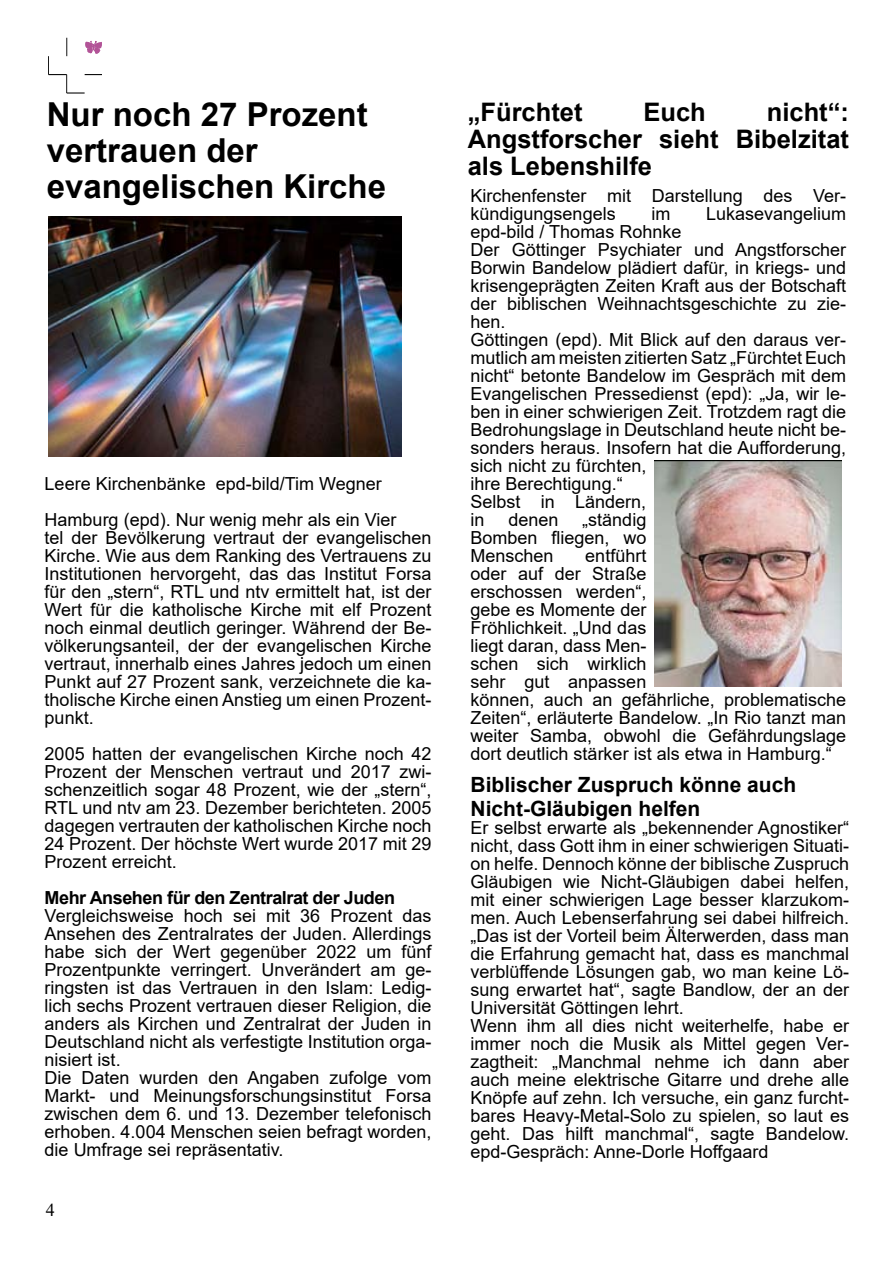
<style>
.page{position:relative;width:893px;height:1263px;background:#fff}
.page>*{position:absolute;margin:0;border:0;box-sizing:border-box;transform-origin:0 0}
.t1{font:700 33px/36px "Arial";color:#000}
.t2{font:700 25.5px/27px "Arial";color:#000;text-align:justify}
.t3{font:700 21px/24px "Arial";color:#000}
.t4{font:18px/18px "Arial";color:#000}
.t5{font:700 18px "Arial";letter-spacing:-.025em;color:#000}
</style>
<div class="page">
<svg style="left:48px;top:38px;width:54px;height:56px"></svg>
<img style="left:48px;top:217px;width:354px;height:240px">
<img style="left:655px;top:461px;width:187px;height:226px">
<h1 class="t1" style="left:47px;top:97px;width:341px">Nur noch 27 Prozent vertrauen der evangelischen Kirche</h1>
<p class="t4" style="left:45px;top:466px;width:353px;line-height:36px">Leere Kirchenbänke epd-bild/Tim Wegner<br>Hamburg (epd). Nur wenig mehr als ein Vier</p>
<p class="t4" style="left:45px;top:529px;width:388px;text-align:justify">tel der Bevölkerung vertraut der evangelischen Kirche. Wie aus dem Ranking des Vertrauens zu Institutionen hervorgeht, das das Institut Forsa für den „stern“, RTL und ntv ermittelt hat, ist der Wert für die katholische Kirche mit elf Prozent noch einmal deutlich geringer. Während der Be&shy;völkerungsanteil, der der evangelischen Kirche vertraut, innerhalb eines Jahres jedoch um einen Punkt auf 27 Prozent sank, verzeichnete die ka&shy;tholische Kirche einen Anstieg um einen Prozent&shy;punkt.</p>
<p class="t4" style="left:45px;top:745px;width:388px;text-align:justify">2005 hatten der evangelischen Kirche noch 42<br>Prozent der Menschen vertraut und 2017 zwi&shy;schenzeitlich sogar 48 Prozent, wie der „stern“, RTL und ntv am 23. Dezember berichteten. 2005 dagegen vertrauten der katholischen Kirche noch 24 Prozent. Der höchste Wert wurde 2017 mit 29<br>Prozent erreicht.</p>
<p class="t5" style="left:45px;top:885px;width:352px">Mehr Ansehen für den Zentralrat der Juden</p>
<p class="t4" style="left:45px;top:907px;width:388px">Vergleichsweise hoch sei mit 36 Prozent das Ansehen des Zentralrates der Juden. Allerdings habe sich der Wert gegenüber 2022 um fünf Prozentpunkte verringert. Unverändert am ge&shy;ringsten ist das Vertrauen in den Islam: Ledig&shy;lich sechs Prozent vertrauen dieser Religion, die anders als Kirchen und Zentralrat der Juden in Deutschland nicht als verfestigte Institution orga&shy;nisiert ist.<br>Die Daten wurden den Angaben zufolge vom Markt- und Meinungsforschungsinstitut Forsa zwischen dem 6. und 13. Dezember telefonisch erhoben. 4.004 Menschen seien befragt worden, die Umfrage sei repräsentativ.</p>
<h2 class="t2" style="left:468px;top:98px;width:116px">„Fürchtet</h2>
<h2 class="t2" style="left:643px;top:98px;width:64px">Euch</h2>
<h2 class="t2" style="left:468px;top:98px;width:383px;text-indent:299px">nicht“:<br>Angstforscher sieht Bibelzitat als Lebenshilfe</h2>
<p class="t4" style="left:471px;top:186px;width:377px">Kirchenfenster mit Darstellung des Ver&shy;kündigungsengels</p>
<p class="t4" style="left:651px;top:204px;width:20px">im</p>
<p class="t4" style="left:706px;top:204px;width:142px">Lukasevangelium</p>
<p class="t4" style="left:471px;top:222px;width:377px">epd-bild / Thomas Rohnke<br>Der Göttinger Psychiater und Angstforscher Borwin Bandelow plädiert dafür, in kriegs- und krisengeprägten Zeiten Kraft aus der Botschaft der biblischen Weihnachtsgeschichte zu zie&shy;hen.<br>Göttingen (epd). Mit Blick auf den daraus ver&shy;mutlich am meisten zitierten Satz „Fürchtet Euch nicht“ betonte Bandelow im Gespräch mit dem Evangelischen Pressedienst (epd): „Ja, wir le&shy;ben in einer schwierigen Zeit. Trotzdem ragt die Bedrohungslage in Deutschland heute nicht be&shy;sonders heraus. Insofern hat die Aufforderung, sich nicht zu fürchten,<br>ihre Berechtigung.“<br>Selbst in Ländern,<br>in</p>
<p class="t4" style="left:471px;top:510px;width:177px;text-align:justify;text-indent:112px">„ständig Bomben fliegen, wo Menschen</p>
<p class="t4" style="left:508px;top:510px;width:52px">denen</p>
<p class="t4" style="left:471px;top:546px;width:377px;text-indent:115px">entführt<br>oder auf der Straße<br>erschossen werden“,<br>gebe es Momente der<br>Fröhlichkeit. „Und das<br>liegt daran, dass Men-<br>schen sich wirklich<br>sehr gut anpassen<br>können, auch an gefährliche, problematische<br>Zeiten“, erläuterte Bandelow. „In Rio tanzt man weiter Samba, obwohl die Gefährdungslage dort deutlich stärker ist als etwa in Hamburg.“</p>
<p class="t3" style="left:471px;top:773px;width:327px">Biblischer Zuspruch könne auch<br>Nicht-Gläubigen helfen</p>
<p class="t4" style="left:471px;top:819px;width:380px">Er selbst erwarte als „bekennender Agnostiker“ nicht, dass Gott ihm in einer schwierigen Situati&shy;on helfe. Dennoch könne der biblische Zuspruch Gläubigen wie Nicht-Gläubigen dabei helfen, mit einer schwierigen Lage besser klarzukom&shy;men. Auch Lebenserfahrung sei dabei hilfreich. „Das ist der Vorteil beim Älterwerden, dass man die Erfahrung gemacht hat, dass es manchmal verblüffende Lösungen gab, wo man keine Lö&shy;sung erwartet hat“, sagte Bandlow, der an der Universität Göttingen lehrt.<br>Wenn ihm all dies nicht weiterhelfe, habe er immer noch die Musik als Mittel gegen Ver&shy;zagtheit: „Manchmal nehme ich dann aber auch meine elektrische Gitarre und drehe alle Knöpfe auf zehn. Ich versuche, ein ganz furcht&shy;bares Heavy-Metal-Solo zu spielen, so laut es geht. Das hilft manchmal“, sagte Bandelow. epd-Gespräch: Anne-Dorle Hoffgaard</p>
</div>
